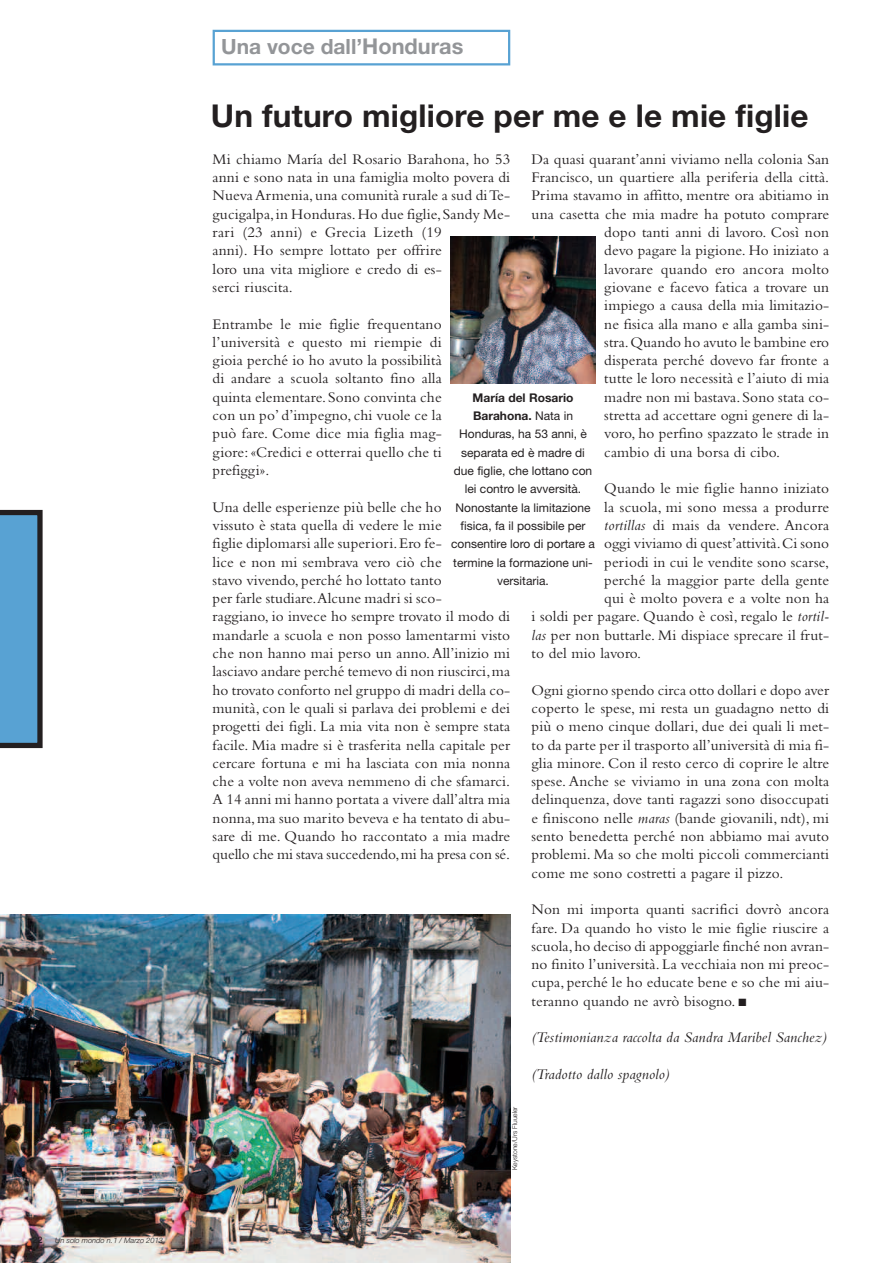
<style>
.page{position:relative;width:893px;height:1263px;background:#fff}
.page>*{position:absolute;margin:0;border:0;box-sizing:border-box;transform-origin:0 0}
.t1{font:700 31.5px "Helvetica Neue";letter-spacing:.005em;color:#231f20}
.t2{font:700 21px "Helvetica Neue";color:#939598}
.t3{font:15.3px/18.3px "Bembo";letter-spacing:.01em;color:#231f20;text-align:justify}
.t4{font:italic 15.3px "Bembo";letter-spacing:.01em;color:#231f20}
.t5{font:12px/18.3px "Helvetica Neue";color:#231f20;text-align:center}
.t6{font:500 9px "Helvetica Neue";color:#231f20}
.t7{font:italic 300 7.5px "Helvetica Neue";color:#231f20}
.t8{font:300 6.75px "Helvetica Neue";color:#231f20}
.s1{font-size:21.75px}
.s2{font-style:italic}
.s3{font-weight:700}
</style>
<div class="page">
<svg style="left:0;top:510px;width:43px;height:238px;background:#518db6"></svg>
<img style="left:0;top:914px;width:510px;height:349px">
<img style="left:451px;top:237px;width:144px;height:147px">
<div style="left:213px;top:30px;width:297px;height:35px;border:2px solid #58a2d3"></div>
<p class="t6" style="left:32px;top:1237px;width:12px">22</p>
<p class="t7" style="left:55px;top:1238px;width:109px">Un solo mondo n.1 / Marzo 2013</p>
<h2 class="t2" style="left:221px;top:39px;width:244px">Una voce dall’<span class="s1">Honduras</span></h2>
<h1 class="t1" style="left:211px;top:104px;width:599px">Un futuro migliore per me e le mie figlie</h1>
<p class="t3" style="left:531px;top:151px;width:299px">Da quasi quarant’anni viviamo nella colonia San</p>
<p class="t3" style="left:531px;top:170px;width:299px">Francisco, un quartiere alla periferia della città.</p>
<p class="t3" style="left:531px;top:188px;width:299px">Prima stavamo in affitto, mentre ora abitiamo in</p>
<p class="t3" style="left:531px;top:206px;width:299px">una casetta che mia madre ha potuto comprare</p>
<p class="t3" style="left:604px;top:225px;width:226px">dopo tanti anni di lavoro. Così non</p>
<p class="t3" style="left:604px;top:243px;width:226px">devo pagare la pigione. Ho iniziato a</p>
<p class="t3" style="left:604px;top:261px;width:226px">lavorare quando ero ancora molto</p>
<p class="t3" style="left:604px;top:280px;width:226px">giovane e facevo fatica a trovare un</p>
<p class="t3" style="left:604px;top:298px;width:226px">impiego a causa della mia limitazio-</p>
<p class="t3" style="left:604px;top:316px;width:226px">ne fisica alla mano e alla gamba sini-</p>
<p class="t3" style="left:604px;top:334px;width:226px">stra.Quando ho avuto le bambine ero</p>
<p class="t3" style="left:604px;top:353px;width:226px">disperata perché dovevo far fronte a</p>
<p class="t3" style="left:604px;top:371px;width:226px">tutte le loro necessità e l’aiuto di mia</p>
<p class="t3" style="left:604px;top:389px;width:226px">madre non mi bastava. Sono stata co-</p>
<p class="t3" style="left:604px;top:408px;width:226px">stretta ad accettare ogni genere di la-</p>
<p class="t3" style="left:604px;top:426px;width:226px">voro, ho perfino spazzato le strade in</p>
<p class="t3" style="left:604px;top:444px;width:177px">cambio di una borsa di cibo.</p>
<p class="t3" style="left:604px;top:481px;width:226px">Quando le mie figlie hanno iniziato</p>
<p class="t3" style="left:604px;top:499px;width:226px">la scuola, mi sono messa a produrre</p>
<p class="t3" style="left:604px;top:517px;width:226px"><span class="s2">tortillas</span> di mais da vendere. Ancora</p>
<p class="t3" style="left:604px;top:536px;width:226px">oggi viviamo di quest’attività.Ci sono</p>
<p class="t3" style="left:604px;top:554px;width:226px">periodi in cui le vendite sono scarse,</p>
<p class="t3" style="left:604px;top:572px;width:226px">perché la maggior parte della gente</p>
<p class="t3" style="left:604px;top:591px;width:226px">qui è molto povera e a volte non ha</p>
<p class="t3" style="left:531px;top:609px;width:299px">i soldi per pagare. Quando è così, regalo le <span class="s2">tortil-</span></p>
<p class="t3" style="left:531px;top:627px;width:299px"><span class="s2">las</span> per non buttarle. Mi dispiace sprecare il frut-</p>
<p class="t3" style="left:531px;top:646px;width:111px">to del mio lavoro.</p>
<p class="t3" style="left:531px;top:682px;width:299px">Ogni giorno spendo circa otto dollari e dopo aver coperto le spese, mi resta un guadagno netto di più o meno cinque dollari, due dei quali li met&shy;to da parte per il trasporto all’università di mia fi&shy;glia minore. Con il resto cerco di coprire le altre spese. Anche se viviamo in una zona con molta delinquenza, dove tanti ragazzi sono disoccupati e finiscono nelle <span class="s2">maras</span> (bande giovanili, ndt), mi sento benedetta perché non abbiamo mai avuto problemi. Ma so che molti piccoli commercianti come me sono costretti a pagare il pizzo.</p>
<p class="t3" style="left:531px;top:902px;width:299px">Non mi importa quanti sacrifici dovrò ancora fare. Da quando ho visto le mie figlie riuscire a scuola,ho deciso di appoggiarle finché non avran&shy;no finito l’università. La vecchiaia non mi preoc&shy;cupa, perché le ho educate bene e so che mi aiu&shy;teranno quando ne avrò bisogno. ■</p>
<p class="t4" style="left:531px;top:1032px;width:297px">(Testimonianza raccolta da Sandra Maribel Sanchez)</p>
<p class="t4" style="left:531px;top:1069px;width:139px">(Tradotto dallo spagnolo)</p>
<p class="t3" style="left:213px;top:151px;width:299px;text-align:left">Mi chiamo María del Rosario Barahona, ho 53 anni e sono nata in una famiglia molto povera di NuevaArmenia, una comunità rurale a sud diTe&shy;gucigalpa,in Honduras.Ho due figlie,Sandy Me&shy;rari (23 anni) e Grecia Lizeth (19<br>anni). Ho sempre lottato per offrire<br>loro una vita migliore e credo di es-<br>serci riuscita.</p>
<p class="t3" style="left:213px;top:316px;width:231px">Entrambe le mie figlie frequentano l’università e questo mi riempie di gioia perché io ho avuto la possibilità di andare a scuola soltanto fino alla quinta elementare. Sono convinta che con un po’ d’impegno, chi vuole ce la può fare. Come dice mia figlia mag&shy;giore:«Credici e otterrai quello che ti prefiggi».</p>
<p class="t3" style="left:213px;top:499px;width:299px;text-align:left">Una delle esperienze più belle che ho<br>vissuto è stata quella di vedere le mie<br>figlie diplomarsi alle superiori.Ero fe-<br>lice e non mi sembrava vero ciò che<br>stavo vivendo, perché ho lottato tanto<br>per farle studiare.Alcune madri si sco-<br>raggiano, io invece ho sempre trovato il modo di mandarle a scuola e non posso lamentarmi visto che non hanno mai perso un anno.All’inizio mi lasciavo andare perché temevo di non riuscirci,ma ho trovato conforto nel gruppo di madri della co&shy;munità, con le quali si parlava dei problemi e dei progetti dei figli. La mia vita non è sempre stata facile. Mia madre si è trasferita nella capitale per cercare fortuna e mi ha lasciata con mia nonna che a volte non aveva nemmeno di che sfamarci.<br>A 14 anni mi hanno portata a vivere dall’altra mia nonna,ma suo marito beveva e ha tentato di abu&shy;sare di me. Quando ho raccontato a mia madre quello che mi stava succedendo,mi ha presa con sé.</p>
<p class="t5" style="left:451px;top:390px;width:146px"><span class="s3">María del Rosario<br>Barahona.</span> Nata in<br>Honduras, ha 53 anni, è separata ed è madre di due figlie, che lottano con lei contro le avversità.<br>Nonostante la limitazione fisica, fa il possibile per consentire loro di portare a termine la formazione uni&shy;versitaria.</p>
<p class="t8" style="left:512px;top:1170px;width:65px;rotate:-90deg">Keystone/Urs Fluueler</p>
</div>
